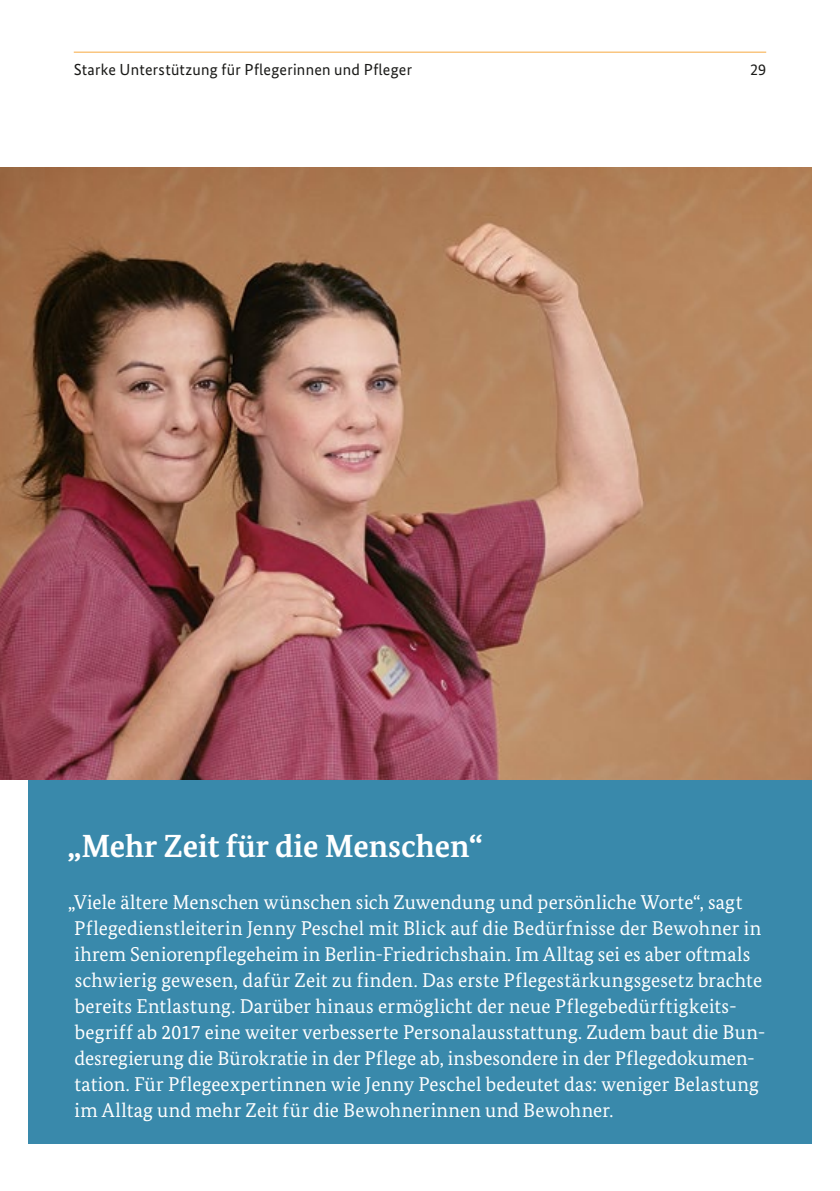
<style>
.page{position:relative;width:840px;height:1191px;background:#fff}
.page>*{position:absolute;margin:0;border:0;box-sizing:border-box;transform-origin:0 0}
.t1{font:700 32px "Bundes Serif";color:#fff}
.t2{font:20px/26px "Bundes Serif";letter-spacing:.01em;color:#fff}
.t3{font:16px "Bundes Sans";letter-spacing:.015em;color:#1a1a18}
</style>
<div class="page">
<hr style="left:74px;top:52px;width:691px;height:1px;background:#f7a940">
<div style="left:28px;top:675px;width:783px;height:468px;background:#3989ab"></div>
<img style="left:0;top:168px;width:811px;height:611px">
<p class="t3" style="left:74px;top:60px;width:339px">Starke Unterstützung für Pflegerinnen und Pfleger</p>
<p class="t3" style="left:749px;top:60px;width:17px">29</p>
<h1 class="t1" style="left:68px;top:826px;width:416px">„Mehr Zeit für die Menschen“</h1>
<p class="t2" style="left:74px;top:889px;width:692px;text-indent:-6px">„Viele ältere Menschen wünschen sich Zuwendung und persönliche Worte“, sagt Pflegedienstleiterin Jenny Peschel mit Blick auf die Bedürfnisse der Bewohner in ihrem Seniorenpflegeheim in Berlin-Friedrichshain. Im Alltag sei es aber oftmals schwierig gewesen, dafür Zeit zu finden. Das erste Pflegestärkungsgesetz brachte bereits Entlastung. Darüber hinaus ermöglicht der neue Pflegebedürftigkeits&shy;begriff ab 2017 eine weiter verbesserte Personalausstattung. Zudem baut die Bun&shy;desregierung die Bürokratie in der Pflege ab, insbesondere in der Pflegedokumen&shy;tation. Für Pflegeexpertinnen wie Jenny Peschel bedeutet das: weniger Belastung im Alltag und mehr Zeit für die Bewohnerinnen und Bewohner.</p>
</div>
